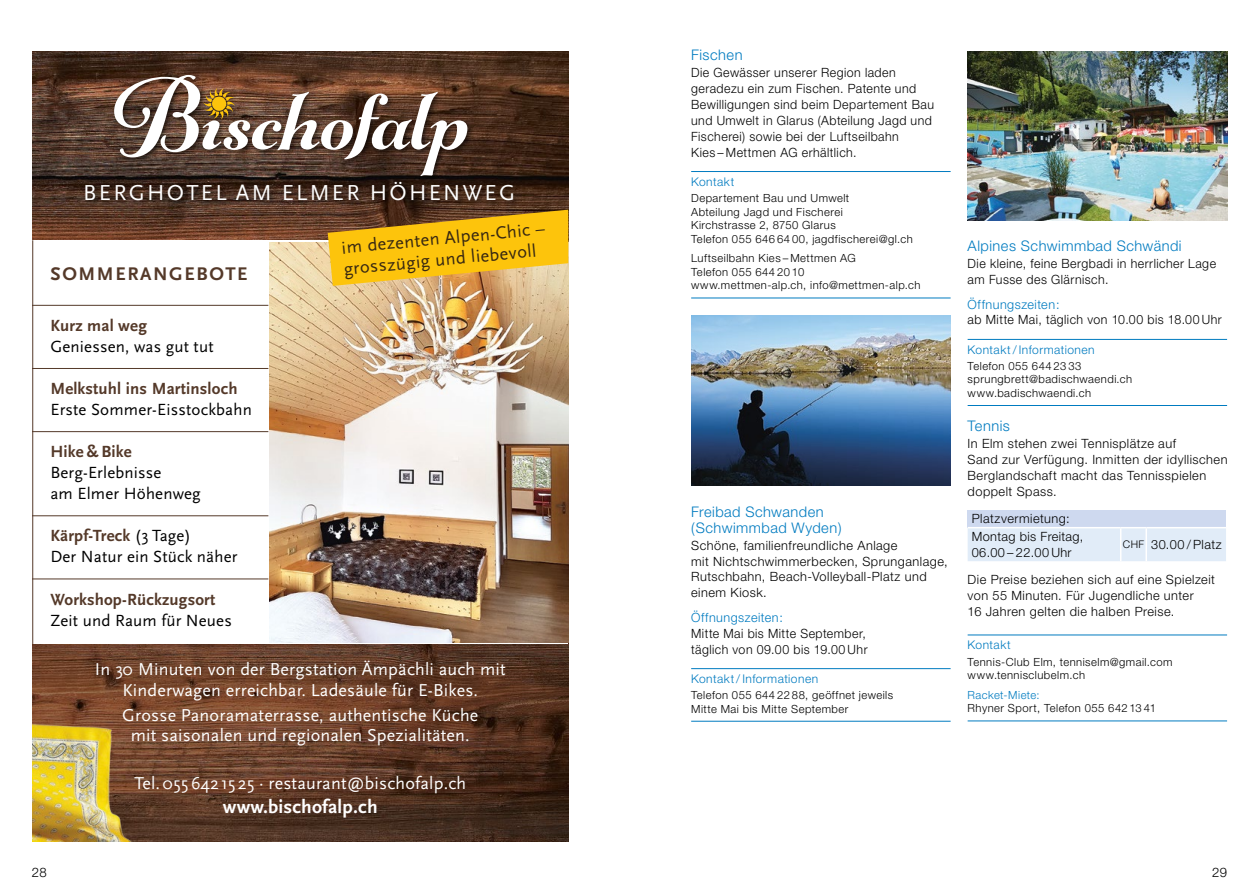
<style>
.page{position:relative;width:1259px;height:893px;background:#fff}
.page>*{position:absolute;margin:0;border:0;box-sizing:border-box;transform-origin:0 0}
.t1{font:22.65px "Scala Sans OT";letter-spacing:.1em;color:#fff}
.t2{font:700 19.5px "Scala Sans OT";letter-spacing:.01em;color:#fff}
.t3{font:700 19.2px "Scala Sans OT";letter-spacing:.085em;color:#543929}
.t4{font:18.3px/21px "Scala Sans OT";color:#382812}
.t5{font:18px/20.2px "Scala Sans OT";letter-spacing:.01em;color:#fff;text-align:center}
.t6{font:16.8px/21px "Scala Sans OT";letter-spacing:.01em;color:#000}
.t7{font:700 16.8px "Scala Sans OT";letter-spacing:.01em;color:#543929}
.t8{font:300 14.7px/15.9px "Helvetica Neue LT Pro";letter-spacing:.03em;color:#007bc0}
.t9{font:300 13.2px "Helvetica Neue LT Pro";color:#000}
.t10{font:300 12.75px/15.9px "Helvetica Neue LT Pro";letter-spacing:.04em;color:#000}
.t11{font:300 12.75px "Helvetica Neue LT Pro";letter-spacing:.04em;color:#007bc0}
.t12{font:300 12px "Helvetica Neue LT Pro";letter-spacing:.04em;color:#007bc0}
.t13{font:300 11.25px/13.5px "Helvetica Neue LT Pro";letter-spacing:.04em;color:#000}
.t14{font:300 11.25px "Helvetica Neue LT Pro";letter-spacing:.04em;color:#007bc0}
.s1{font-weight:700;color:#543929}
.s2{font-size:10.5px}
</style>
<div class="page">
<hr style="left:691px;top:171px;width:259px;height:1px;background:#007bc0">
<hr style="left:691px;top:298px;width:259px;height:1px;background:#007bc0">
<hr style="left:691px;top:668px;width:259px;height:1px;background:#007bc0">
<hr style="left:691px;top:721px;width:259px;height:1px;background:#007bc0">
<hr style="left:967px;top:339px;width:260px;height:1px;background:#007bc0">
<hr style="left:967px;top:405px;width:260px;height:1px;background:#007bc0">
<div style="left:967px;top:510px;width:259px;height:18px;background:#ced9ef"></div>
<div style="left:967px;top:527px;width:259px;height:34px;background:#e1ecf8"></div>
<hr style="left:1120px;top:528px;width:1px;height:33px;background:#fff">
<hr style="left:1146px;top:527px;width:80px;height:1px;background:#fff">
<hr style="left:1145px;top:528px;width:2px;height:33px;background:#fff">
<hr style="left:967px;top:634px;width:260px;height:1px;background:#007bc0">
<hr style="left:967px;top:720px;width:260px;height:1px;background:#007bc0">
<img style="left:691px;top:316px;width:259px;height:169px">
<img style="left:967px;top:51px;width:260px;height:169px">
<img style="left:32px;top:51px;width:536px;height:791px">
<div style="left:83px;top:72px;width:437px;height:135px;background:#000;opacity:.6"></div>
<svg style="left:114px;top:75px;width:353px;height:101px"></svg>
<img style="left:32px;top:687px;width:139px;height:155px">
<div style="left:32px;top:240px;width:536px;height:404px;background:#fff"></div>
<hr style="left:32px;top:305px;width:236px;height:1px;background:#543929">
<hr style="left:32px;top:368px;width:236px;height:1px;background:#543929">
<hr style="left:32px;top:431px;width:236px;height:1px;background:#543929">
<hr style="left:32px;top:515px;width:236px;height:1px;background:#543929">
<hr style="left:32px;top:578px;width:236px;height:1px;background:#543929">
<img style="left:269px;top:242px;width:299px;height:400px">
<svg style="left:328px;top:210px;width:240px;height:76px;background:#dfad23"></svg>
<hr style="left:32px;top:240px;width:1px;height:404px;background:#543929">
<h1 class="t1" style="left:83px;top:180px;width:433px">BERGHOTEL AM ELMER HÖHENWEG</h1>
<h3 class="t4" style="left:341px;top:237px;width:205px;rotate:-5deg">im dezenten Alpen-Chic – grosszügig und liebevoll</h3>
<h3 class="t3" style="left:50px;top:263px;width:199px">SOMMERANGEBOTE</h3>
<h3 class="t7" style="left:50px;top:316px;width:98px">Kurz mal weg</h3>
<h3 class="t6" style="left:50px;top:336px;width:165px">Geniessen, was gut tut</h3>
<h3 class="t7" style="left:50px;top:379px;width:189px">Melkstuhl ins Martinsloch</h3>
<h3 class="t6" style="left:50px;top:400px;width:203px">Erste Sommer-Eisstockbahn</h3>
<h3 class="t7" style="left:50px;top:442px;width:83px">Hike &amp; Bike</h3>
<h3 class="t6" style="left:50px;top:463px;width:152px">Berg-Erlebnisse<br>am Elmer Höhenweg</h3>
<h3 class="t6" style="left:50px;top:526px;width:189px"><span class="s1">Kärpf-Treck</span> (3 Tage)<br>Der Natur ein Stück näher</h3>
<h3 class="t7" style="left:50px;top:590px;width:166px">Workshop-Rückzugsort</h3>
<h3 class="t6" style="left:50px;top:610px;width:183px">Zeit und Raum für Neues</h3>
<h3 class="t5" style="left:95px;top:660px;width:412px">In 30 Minuten von der Bergstation Ämpächli auch mit<br>Kinderwagen erreichbar. Ladesäule für E-Bikes.</h3>
<h3 class="t5" style="left:122px;top:706px;width:357px">Grosse Panoramaterrasse, authentische Küche mit saisonalen und regionalen Spezialitäten.</h3>
<h3 class="t5" style="left:134px;top:773px;width:333px">Tel. 055 64215 25 · restaurant@bischofalp.ch</h3>
<h2 class="t2" style="left:223px;top:796px;width:156px">www.bischofalp.ch</h2>
<p class="t8" style="left:691px;top:47px;width:53px">Fischen</p>
<p class="t10" style="left:691px;top:64px;width:244px">Die Gewässer unserer Region laden geradezu ein zum Fischen. Patente und Bewilligungen sind beim Departement Bau und Umwelt in Glarus (Abteilung Jagd und Fischerei) sowie bei der Luftseilbahn<br>Kies – Mettmen AG erhältlich.</p>
<p class="t12" style="left:691px;top:174px;width:45px">Kontakt</p>
<p class="t13" style="left:691px;top:191px;width:223px">Departement Bau und Umwelt<br>Abteilung Jagd und Fischerei<br>Kirchstrasse 2, 8750 Glarus<br>Telefon 055 646 64 00, jagdfischerei@gl.ch</p>
<p class="t13" style="left:691px;top:251px;width:231px">Luftseilbahn Kies – Mettmen AG<br>Telefon 055 644 20 10 www.mettmen-alp.ch, info@mettmen-alp.ch</p>
<p class="t8" style="left:691px;top:503px;width:152px">Freibad Schwanden (Schwimmbad Wyden)</p>
<p class="t10" style="left:691px;top:537px;width:258px">Schöne, familienfreundliche Anlage<br>mit Nichtschwimmerbecken, Sprunganlage, Rutschbahn, Beach-Volleyball-Platz und einem Kiosk.</p>
<p class="t11" style="left:691px;top:609px;width:93px">Öffnungszeiten:</p>
<p class="t10" style="left:691px;top:625px;width:178px">Mitte Mai bis Mitte September, täglich von 09.00 bis 19.00 Uhr</p>
<p class="t12" style="left:691px;top:671px;width:129px">Kontakt / Informationen</p>
<p class="t13" style="left:691px;top:688px;width:204px">Telefon 055 644 22 88, geöffnet jeweils<br>Mitte Mai bis Mitte September</p>
<p class="t8" style="left:967px;top:238px;width:215px">Alpines Schwimmbad Schwändi</p>
<p class="t10" style="left:967px;top:255px;width:250px">Die kleine, feine Bergbadi in herrlicher Lage am Fusse des Glärnisch.</p>
<p class="t11" style="left:967px;top:296px;width:93px">Öffnungszeiten:</p>
<p class="t10" style="left:967px;top:312px;width:256px">ab Mitte Mai, täglich von 10.00 bis 18.00 Uhr</p>
<p class="t12" style="left:967px;top:342px;width:129px">Kontakt / Informationen</p>
<p class="t13" style="left:967px;top:359px;width:166px">Telefon 055 644 23 33 sprungbrett@badischwaendi.ch www.badischwaendi.ch</p>
<p class="t8" style="left:967px;top:418px;width:44px">Tennis</p>
<p class="t10" style="left:967px;top:435px;width:261px">In Elm stehen zwei Tennisplätze auf<br>Sand zur Verfügung. Inmitten der idyllischen Berglandschaft macht das Tennisspielen doppelt Spass.</p>
<p class="t10" style="left:972px;top:510px;width:113px;line-height:17.5px">Platzvermietung:<br>Montag bis Freitag,</p>
<p class="t10" style="left:972px;top:544px;width:101px">06.00 – 22.00 Uhr</p>
<p class="t10" style="left:1122px;top:536px;width:100px"><span class="s2">CHF</span> 30.00 / Platz</p>
<p class="t10" style="left:967px;top:571px;width:249px">Die Preise beziehen sich auf eine Spielzeit von 55 Minuten. Für Jugendliche unter<br>16 Jahren gelten die halben Preise.</p>
<p class="t12" style="left:967px;top:638px;width:45px">Kontakt</p>
<p class="t13" style="left:967px;top:655px;width:206px">Tennis-Club Elm, tenniselm@gmail.com www.tennisclubelm.ch</p>
<p class="t14" style="left:967px;top:688px;width:73px">Racket-Miete:</p>
<p class="t13" style="left:967px;top:701px;width:190px">Rhyner Sport, Telefon 055 642 13 41</p>
<p class="t9" style="left:32px;top:864px;width:17px">28</p>
<p class="t9" style="left:1212px;top:864px;width:17px">29</p>
</div>
